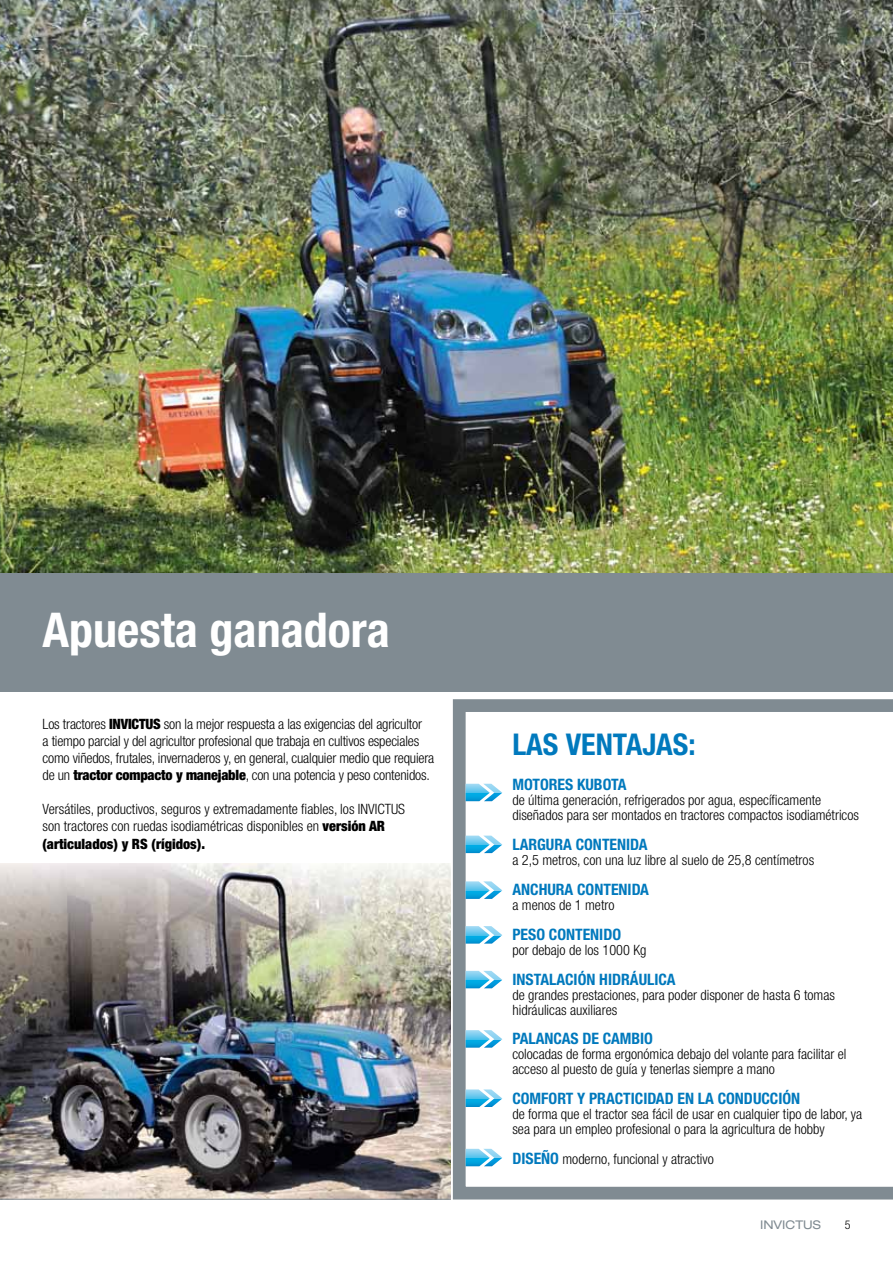
<style>
.page{position:relative;width:893px;height:1263px;background:#fff}
.page>*{position:absolute;margin:0;border:0;box-sizing:border-box;transform-origin:0 0}
.t1{font:700 condensed 48px "Helvetica Neue LT Std";color:#fff}
.t2{font:700 condensed 30px "Helvetica Neue LT Std";color:#0079bd}
.t3{font:700 condensed 15.75px "Helvetica Neue LT Std";color:#0079bd}
.t4{font:300 condensed 14.25px/17.1px "Helvetica Neue LT Std";color:#000}
.t5{font:expanded 12px "Helvetica Neue LT Std";color:#808b92}
.t6{font:300 condensed 12px "Helvetica Neue LT Std";color:#000}
.s1{font-weight:900}
.s2{font-weight:700;font-size:15.75px;color:#0079bd}
</style>
<div class="page">
<div style="left:0;top:573px;width:893px;height:119px;background:#808b92"></div>
<img style="left:0;top:0;width:893px;height:573px">
<img style="left:0;top:863px;width:451px;height:336px">
<hr style="left:0;top:1199px;width:451px;height:1px;background:#808b92">
<svg style="left:453px;top:699px;width:440px;height:500px"></svg>
<svg style="left:466px;top:784px;width:36px;height:17px"></svg>
<svg style="left:466px;top:836px;width:36px;height:17px"></svg>
<svg style="left:466px;top:881px;width:36px;height:18px"></svg>
<svg style="left:466px;top:926px;width:36px;height:18px"></svg>
<svg style="left:466px;top:971px;width:36px;height:17px"></svg>
<svg style="left:466px;top:1030px;width:36px;height:18px"></svg>
<svg style="left:466px;top:1089px;width:36px;height:18px"></svg>
<svg style="left:466px;top:1149px;width:36px;height:17px"></svg>
<h1 class="t1" style="left:43px;top:600px;width:349px">Apuesta ganadora</h1>
<p class="t4" style="left:43px;top:715px;width:98px">Los tractores <span class="s1">INVICTUS</span></p>
<p class="t4" style="left:43px;top:715px;width:393px;text-indent:121px">son la mejor respuesta a las exigencias del agricultor<br>a tiempo parcial y del agricultor profesional que trabaja en cultivos especiales como viñedos, frutales, invernaderos y, en general, cualquier medio que requiera de un <span class="s1">tractor compacto y manejable</span>, con una potencia y peso contenidos.</p>
<p class="t4" style="left:43px;top:801px;width:364px">Versátiles, productivos, seguros y extremadamente fiables, los INVICTUS son tractores con ruedas isodiamétricas disponibles en <span class="s1">versión AR (articulados) y RS (rígidos).</span></p>
<h2 class="t2" style="left:512px;top:726px;width:185px">LAS VENTAJAS:</h2>
<p class="t3" style="left:512px;top:775px;width:116px">MOTORES KUBOTA</p>
<p class="t4" style="left:512px;top:792px;width:348px;line-height:15px">de última generación, refrigerados por agua, específicamente diseñados para ser montados en tractores compactos isodiamétricos</p>
<p class="t3" style="left:512px;top:835px;width:137px">LARGURA CONTENIDA</p>
<p class="t4" style="left:512px;top:851px;width:303px">a 2,5 metros, con una luz libre al suelo de 25,8 centímetros</p>
<p class="t3" style="left:512px;top:879px;width:138px">ANCHURA CONTENIDA</p>
<p class="t4" style="left:512px;top:896px;width:104px">a menos de 1 metro</p>
<p class="t3" style="left:512px;top:924px;width:110px">PESO CONTENIDO</p>
<p class="t4" style="left:512px;top:941px;width:136px">por debajo de los 1000 Kg</p>
<p class="t3" style="left:512px;top:969px;width:165px">INSTALACIÓN HIDRÁULICA</p>
<p class="t4" style="left:512px;top:987px;width:324px;line-height:15px">de grandes prestaciones, para poder disponer de hasta 6 tomas hidráulicas auxiliares</p>
<p class="t3" style="left:512px;top:1029px;width:142px">PALANCAS DE CAMBIO</p>
<p class="t4" style="left:512px;top:1047px;width:336px;line-height:15px">colocadas de forma ergonómica debajo del volante para facilitar el acceso al puesto de guía y tenerlas siempre a mano</p>
<p class="t3" style="left:512px;top:1089px;width:289px">COMFORT Y PRACTICIDAD EN LA CONDUCCIÓN</p>
<p class="t4" style="left:512px;top:1106px;width:351px;line-height:15px">de forma que el tractor sea fácil de usar en cualquier tipo de labor, ya sea para un empleo profesional o para la agricultura de hobby</p>
<p class="t4" style="left:512px;top:1150px;width:203px"><span class="s2">DISEÑO</span> moderno, funcional y atractivo</p>
<p class="t5" style="left:760px;top:1217px;width:62px">INVICTUS</p>
<p class="t6" style="left:845px;top:1218px;width:7px">5</p>
</div>
